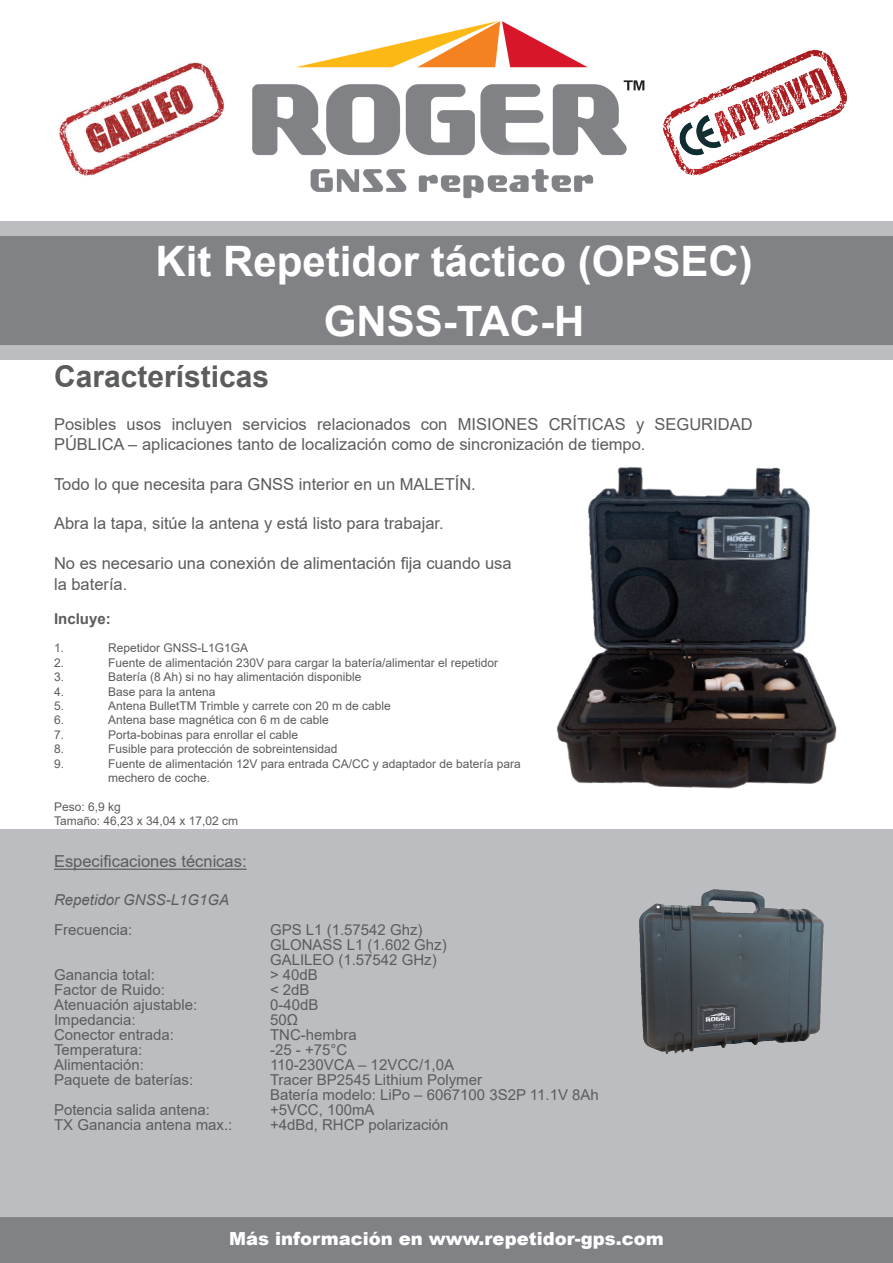
<style>
.page{position:relative;width:893px;height:1263px;background:#fff}
.page>*{position:absolute;margin:0;border:0;box-sizing:border-box;transform-origin:0 0}
.t1{font:700 42px/60px "Arial";color:#fff;text-align:center}
.t2{font:700 30px "Arial";color:#5b5c5d}
.t3{font:900 18px "Arial";color:#fff}
.t4{font:16.5px/19.8px "Arial";color:#5b5c5d}
.t5{font:15px/15px "Arial";color:#5b5d5d}
.t6{font:italic 15px "Arial";color:#5b5c5d}
.t7{font:700 15px "Arial";color:#5b5c5d}
.t8{font:12px/14.4px "Arial";color:#5b5c5d}
</style>
<div class="page">
<div style="left:0;top:221px;width:893px;height:15px;background:#bcbdc0"></div>
<div style="left:0;top:236px;width:893px;height:110px;background:#808285"></div>
<img style="left:663px;top:49px;width:184px;height:127px">
<div style="left:0;top:828px;width:893px;height:390px;background:#bcbdc0"></div>
<div style="left:0;top:1217px;width:893px;height:46px;background:#808285"></div>
<div style="left:0;top:345px;width:893px;height:15px;background:#bcbdc0"></div>
<img style="left:252px;top:21px;width:393px;height:178px">
<hr style="left:54px;top:869px;width:193px;height:1px;background:#5b5c5d">
<img style="left:556px;top:467px;width:281px;height:322px">
<img style="left:639px;top:889px;width:185px;height:165px">
<img style="left:59px;top:62px;width:165px;height:114px">
<h1 class="t1" style="left:155px;top:232px;width:599px">Kit Repetidor táctico (OPSEC)<br>GNSS-TAC-H</h1>
<h2 class="t2" style="left:54px;top:355px;width:217px">Características</h2>
<h3 class="t4" style="left:54px;top:414px;width:700px">Posibles usos incluyen servicios relacionados con MISIONES CRÍTICAS y SEGURIDAD<br>PÚBLICA – aplicaciones tanto de localización como de sincronización de tiempo.</h3>
<h3 class="t4" style="left:54px;top:474px;width:423px">Todo lo que necesita para GNSS interior en un MALETÍN.</h3>
<h3 class="t4" style="left:54px;top:513px;width:391px">Abra la tapa, sitúe la antena y está listo para trabajar.</h3>
<h3 class="t4" style="left:54px;top:552px;width:459px;line-height:21.6px">No es necesario una conexión de alimentación fija cuando usa la batería.</h3>
<p class="t7" style="left:54px;top:608px;width:58px">Incluye:</p>
<p class="t8" style="left:54px;top:641px;width:12px">1.</p>
<p class="t8" style="left:108px;top:641px;width:142px">Repetidor GNSS-L1G1GA</p>
<p class="t8" style="left:54px;top:655px;width:12px">2.</p>
<p class="t8" style="left:108px;top:655px;width:392px">Fuente de alimentación 230V para cargar la batería/alimentar el repetidor</p>
<p class="t8" style="left:54px;top:670px;width:12px">3.</p>
<p class="t8" style="left:108px;top:670px;width:255px">Batería (8 Ah) si no hay alimentación disponible</p>
<p class="t8" style="left:54px;top:684px;width:12px">4.</p>
<p class="t8" style="left:108px;top:684px;width:109px">Base para la antena</p>
<p class="t8" style="left:54px;top:698px;width:12px">5.</p>
<p class="t8" style="left:108px;top:698px;width:284px">Antena BulletTM Trimble y carrete con 20 m de cable</p>
<p class="t8" style="left:54px;top:713px;width:12px">6.</p>
<p class="t8" style="left:108px;top:713px;width:222px">Antena base magnética con 6 m de cable</p>
<p class="t8" style="left:54px;top:727px;width:12px">7.</p>
<p class="t8" style="left:108px;top:727px;width:192px">Porta-bobinas para enrollar el cable</p>
<p class="t8" style="left:54px;top:742px;width:12px">8.</p>
<p class="t8" style="left:108px;top:742px;width:231px">Fusible para protección de sobreintensidad</p>
<p class="t8" style="left:54px;top:756px;width:12px">9.</p>
<p class="t8" style="left:108px;top:756px;width:414px">Fuente de alimentación 12V para entrada CA/CC y adaptador de batería para mechero de coche.</p>
<p class="t8" style="left:54px;top:799px;width:186px">Peso: 6,9 kg<br>Tamaño: 46,23 x 34,04 x 17,02 cm</p>
<h3 class="t4" style="left:54px;top:852px;width:194px">Especificaciones técnicas:</h3>
<p class="t6" style="left:54px;top:890px;width:177px">Repetidor GNSS-L1G1GA</p>
<p class="t5" style="left:54px;top:922px;width:80px">Frecuencia:</p>
<p class="t5" style="left:270px;top:922px;width:178px">GPS L1 (1.57542 Ghz)<br>GLONASS L1 (1.602 Ghz)<br>GALILEO (1.57542 GHz)</p>
<p class="t5" style="left:54px;top:967px;width:102px">Ganancia total:</p>
<p class="t5" style="left:270px;top:967px;width:49px">&gt; 40dB</p>
<p class="t5" style="left:54px;top:982px;width:112px">Factor de Ruido:</p>
<p class="t5" style="left:270px;top:982px;width:41px">&lt; 2dB</p>
<p class="t5" style="left:54px;top:997px;width:145px">Atenuación ajustable:</p>
<p class="t5" style="left:270px;top:997px;width:50px">0-40dB</p>
<p class="t5" style="left:54px;top:1012px;width:83px">Impedancia:</p>
<p class="t5" style="left:270px;top:1012px;width:29px">50Ω</p>
<p class="t5" style="left:54px;top:1027px;width:122px">Conector entrada:</p>
<p class="t5" style="left:270px;top:1027px;width:88px">TNC-hembra</p>
<p class="t5" style="left:54px;top:1042px;width:90px">Temperatura:</p>
<p class="t5" style="left:270px;top:1042px;width:79px">-25 - +75°C</p>
<p class="t5" style="left:54px;top:1057px;width:92px">Alimentación:</p>
<p class="t5" style="left:270px;top:1057px;width:186px">110-230VCA – 12VCC/1,0A</p>
<p class="t5" style="left:54px;top:1072px;width:141px">Paquete de baterías:</p>
<p class="t5" style="left:270px;top:1072px;width:330px">Tracer BP2545 Lithium Polymer<br>Batería modelo: LiPo – 6067100 3S2P 11.1V 8Ah</p>
<p class="t5" style="left:54px;top:1102px;width:157px">Potencia salida antena:</p>
<p class="t5" style="left:270px;top:1102px;width:106px">+5VCC, 100mA</p>
<p class="t5" style="left:54px;top:1117px;width:180px">TX Ganancia antena max.:</p>
<p class="t5" style="left:270px;top:1117px;width:180px">+4dBd, RHCP polarización</p>
<h3 class="t3" style="left:229px;top:1225px;width:436px">Más información en www.repetidor-gps.com</h3>
</div>
